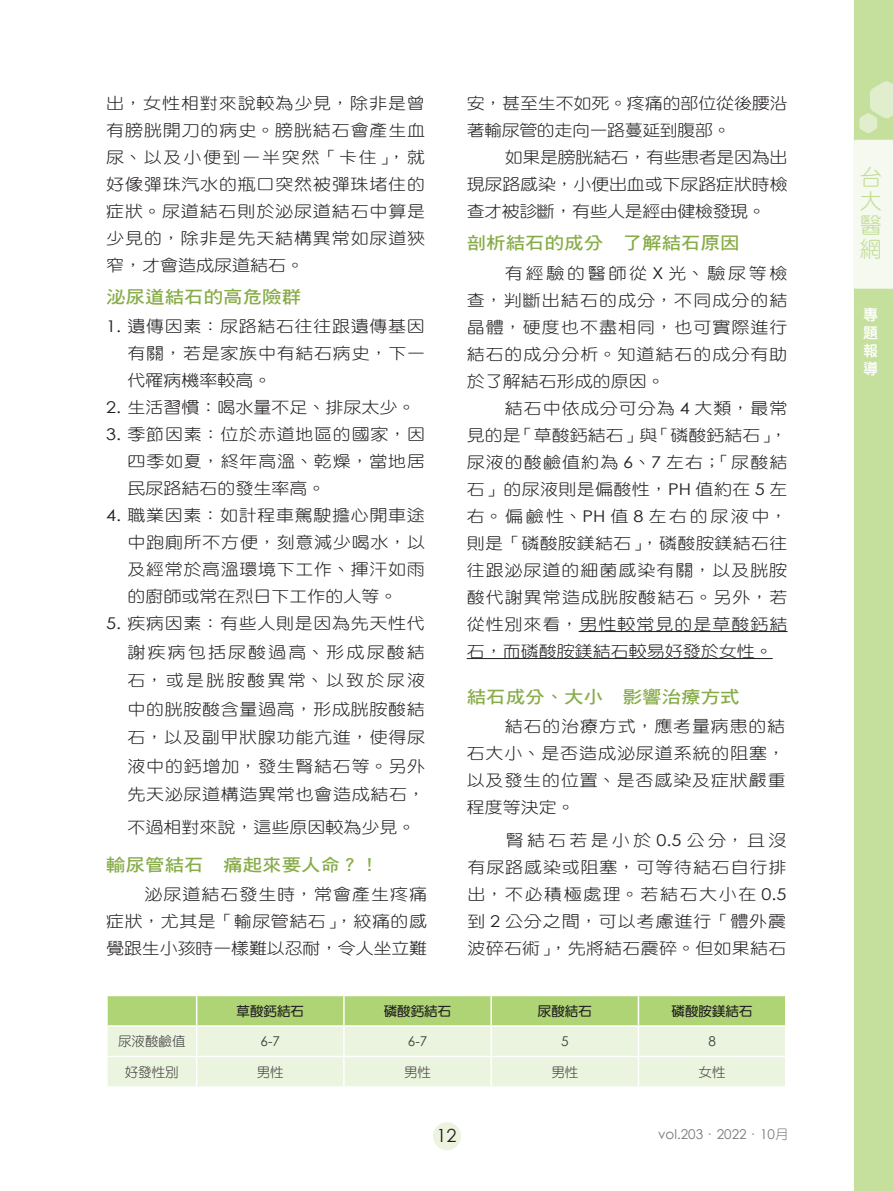
<style>
.page{position:relative;width:893px;height:1191px;background:#fff}
.page>*{position:absolute;margin:0;border:0;box-sizing:border-box;transform-origin:0 0}
.t1{font:22.05px "DF Yuan Std W3";color:#c1dd96}
.t2{font:18.15px "Century Gothic";color:#231f20}
.t3{font:17.55px "DF Hei Std W7";color:#87ac48;scale:1.11 1}
.t4{font:16.2px/27px "DF Yuan Std W3";letter-spacing:.04em;color:#231f20;text-align:justify;scale:1.11 1}
.t5{font:16.2px "DF Yuan Std W3";color:#231f20;scale:1.11 1}
.t6{font:16.2px/27px "DF Yuan Std W3";letter-spacing:-.015em;color:#231f20;scale:1.11 1}
.t7{font:16.2px/32.8px "DF Yuan Std W3";letter-spacing:.18em;color:#231f20;scale:1.11 1}
.t8{font:15px "DF Yuan Std W8";color:#fff}
.t9{font:13.5px "DF Yuan Std W7";color:#231f20}
.t10{font:13.5px "DF Yuan Std W3";color:#3e3e3f}
.t11{font:13.5px "Century Gothic";color:#76787b}
.t12{font:13.5px "Century Gothic";color:#3e3e3f}
.s1{font-family:"Century Gothic"}
.s2{font-family:"DF Yuan Std W3"}
</style>
<div class="page">
<div style="left:433px;top:1122px;width:28px;height:28px;background:#ecf4e0;border-radius:50%"></div>
<div style="left:854px;top:0;width:39px;height:1191px;background:#c5df9d"></div>
<div style="left:854px;top:140px;width:39px;height:149px;background:#f5f9ef"></div>
<svg style="left:859px;top:81px;width:34px;height:52px;background:#d4e7b7"></svg>
<hr style="left:579px;top:631px;width:208px;height:1px;background:#231f20">
<hr style="left:467px;top:658px;width:306px;height:1px;background:#231f20">
<svg style="left:107px;top:995px;width:679px;height:91px;background:#d8eabe"></svg>
<p class="t4" style="left:106px;top:89px;width:289px">出，女性相對來說較為少見，除非是曾有膀胱開刀的病史。膀胱結石會產生血尿、以及小便到一半突然「卡住」，就好像彈珠汽水的瓶口突然被彈珠堵住的症狀。尿道結石則於泌尿道結石中算是少見的，除非是先天結構異常如尿道狹窄，才會造成尿道結石。</p>
<p class="t3" style="left:106px;top:287px;width:177px">泌尿道結石的高危險群</p>
<p class="t4" style="left:128px;top:312px;width:270px;text-indent:-21px"><span class="s1">1.</span> 遺傳因素：尿路結石往往跟遺傳基因有關，若是家族中有結石病史，下一代罹病機率較高。</p>
<p class="t5" style="left:106px;top:398px;width:280px"><span class="s1">2.</span> 生活習慣：喝水量不足、排尿太少。</p>
<p class="t4" style="left:128px;top:420px;width:270px;text-indent:-21px"><span class="s1">3.</span> 季節因素：位於赤道地區的國家，因四季如夏，終年高溫、乾燥，當地居民尿路結石的發生率高。</p>
<p class="t4" style="left:128px;top:501px;width:270px;text-indent:-21px"><span class="s1">4.</span> 職業因素：如計程車駕駛擔心開車途中跑廁所不方便，刻意減少喝水，以及經常於高溫環境下工作、揮汗如雨的廚師或常在烈日下工作的人等。</p>
<p class="t4" style="left:128px;top:609px;width:270px;line-height:28.5px;text-indent:-21px"><span class="s1">5.</span> 疾病因素：有些人則是因為先天性代謝疾病包括尿酸過高、形成尿酸結石，或是胱胺酸異常、以致於尿液中的胱胺酸含量過高，形成胱胺酸結石，以及副甲狀腺功能亢進，使得尿液中的鈣增加，發生腎結石等。另外先天泌尿道構造異常也會造成結石，</p>
<p class="t5" style="left:128px;top:818px;width:261px">不過相對來說，這些原因較為少見。</p>
<p class="t3" style="left:106px;top:854px;width:247px">輸尿管結石　痛起來要人命？！</p>
<p class="t4" style="left:106px;top:880px;width:291px;text-indent:38px">泌尿道結石發生時，常會產生疼痛症狀，尤其是「輸尿管結石」，絞痛的感覺跟生小孩時一樣難以忍耐，令人坐立難</p>
<p class="t6" style="left:467px;top:89px;width:291px">安，甚至生不如死。疼痛的部位從後腰沿著輸尿管的走向一路蔓延到腹部。</p>
<p class="t4" style="left:467px;top:143px;width:291px;text-indent:38px">如果是膀胱結石，有些患者是因為出現尿路感染，小便出血或下尿路症狀時檢查才被診斷，有些人是經由健檢發現。</p>
<p class="t3" style="left:467px;top:233px;width:247px">剖析結石的成分　了解結石原因</p>
<p class="t4" style="left:467px;top:259px;width:291px;text-indent:38px">有經驗的醫師從 <span class="s1">X</span> 光、驗尿等檢查，判斷出結石的成分，不同成分的結晶體，硬度也不盡相同，也可實際進行結石的成分分析。知道結石的成分有助於了解結石形成的原因。</p>
<p class="t4" style="left:467px;top:394px;width:291px;text-indent:38px">結石中依成分可分為 <span class="s1">4</span> 大類，最常見的是「草酸鈣結石」與「磷酸鈣結石」，尿液的酸鹼值約為 <span class="s1">6</span>、<span class="s1">7</span> 左右；「尿酸結石」的尿液則是偏酸性，<span class="s1">PH</span> 值約在 <span class="s1">5</span> 左右。偏鹼性、<span class="s1">PH</span> 值 <span class="s1">8</span> 左右的尿液中，則是「磷酸胺鎂結石」，磷酸胺鎂結石往往跟泌尿道的細菌感染有關，以及胱胺酸代謝異常造成胱胺酸結石。另外，若從性別來看，男性較常見的是草酸鈣結石，而磷酸胺鎂結石較易好發於女性。</p>
<p class="t3" style="left:467px;top:687px;width:247px">結石成分、大小　影響治療方式</p>
<p class="t4" style="left:467px;top:712px;width:289px;text-indent:38px">結石的治療方式，應考量病患的結石大小、是否造成泌尿道系統的阻塞，以及發生的位置、是否感染及症狀嚴重</p>
<p class="t7" style="left:506px;top:790px;width:254px;text-indent:-39px">程度等決定。<br>腎結石若是小於 <span class="s1">0.5</span> 公分，且沒</p>
<p class="t4" style="left:468px;top:853px;width:289px">有尿路感染或阻塞，可等待結石自行排出，不必積極處理。若結石大小在 <span class="s1">0.5</span>到 <span class="s1">2</span> 公分之間，可以考慮進行「體外震波碎石術」，先將結石震碎。但如果結石</p>
<p class="t9" style="left:237px;top:1003px;width:69px">草酸鈣結石</p>
<p class="t9" style="left:384px;top:1003px;width:69px">磷酸鈣結石</p>
<p class="t9" style="left:538px;top:1003px;width:55px">尿酸結石</p>
<p class="t9" style="left:672px;top:1003px;width:82px">磷酸胺鎂結石</p>
<p class="t10" style="left:118px;top:1034px;width:69px">尿液酸鹼值</p>
<p class="t12" style="left:261px;top:1031px;width:21px">6-7</p>
<p class="t12" style="left:408px;top:1031px;width:21px">6-7</p>
<p class="t12" style="left:561px;top:1031px;width:9px">5</p>
<p class="t12" style="left:708px;top:1031px;width:9px">8</p>
<p class="t10" style="left:125px;top:1064px;width:55px">好發性別</p>
<p class="t10" style="left:257px;top:1064px;width:28px">男性</p>
<p class="t10" style="left:404px;top:1064px;width:28px">男性</p>
<p class="t10" style="left:551px;top:1064px;width:28px">男性</p>
<p class="t10" style="left:699px;top:1064px;width:28px">女性</p>
<p class="t2" style="left:436px;top:1123px;width:22px">12</p>
<p class="t11" style="left:658px;top:1124px;width:132px">vol.203<span class="s2">．</span>2022<span class="s2">．</span>10<span class="s2">月</span></p>
<h1 class="t1" style="left:860px;top:165px;width:24px">台</h1>
<h1 class="t1" style="left:860px;top:189px;width:24px">大</h1>
<h1 class="t1" style="left:860px;top:213px;width:24px">醫</h1>
<h1 class="t1" style="left:860px;top:238px;width:24px">網</h1>
<p class="t8" style="left:863px;top:307px;width:16px">專</p>
<p class="t8" style="left:863px;top:325px;width:16px">題</p>
<p class="t8" style="left:863px;top:343px;width:16px">報</p>
<p class="t8" style="left:863px;top:361px;width:16px">導</p>
</div>
